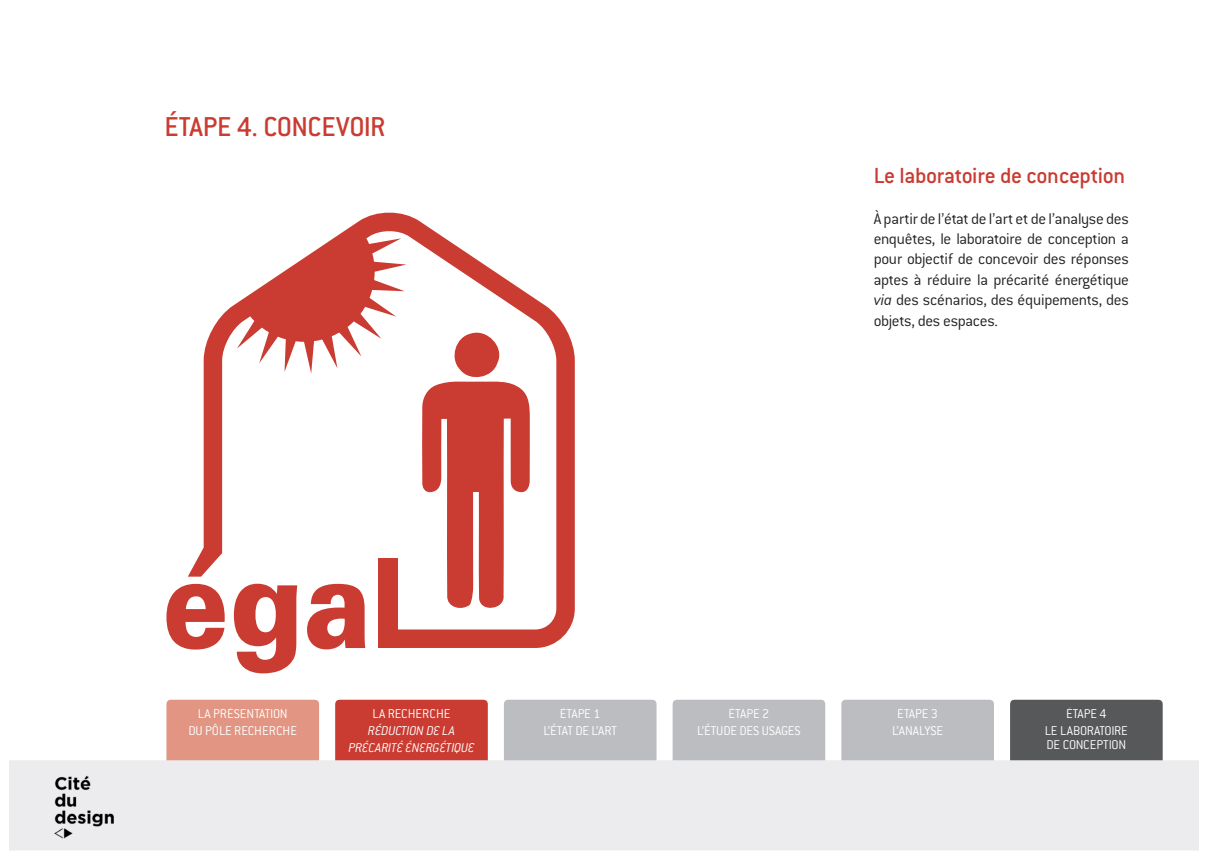
<style>
.page{position:relative;width:1208px;height:859px;background:#fff}
.page>*{position:absolute;margin:0;border:0;box-sizing:border-box;transform-origin:0 0}
.t1{font:500 30px "Conduit ITC";letter-spacing:-.015em;color:#ca3b31}
.t2{font:500 24px "Conduit ITC";letter-spacing:-.015em;color:#ca3b31}
.t3{font:300 17px/20.4px "Conduit ITC";letter-spacing:-.02em;color:#231f20;text-align:justify}
.t4{font:300 14px "Conduit ITC";color:#fff}
.t5{font:italic 300 14px "Conduit ITC";letter-spacing:-.005em;color:#fff}
.t6{font:300 14px "Conduit ITC";letter-spacing:-.02em;color:#fff}
.t7{font:300 14px "Conduit ITC";letter-spacing:-.025em;color:#fff}
.s1{font-style:italic}
</style>
<div class="page">
<div style="left:170px;top:704px;width:145px;height:106px;background:#e29582"></div>
<div style="left:166px;top:700px;width:153px;height:114px;border:8px solid #e29582"></div>
<div style="left:508px;top:704px;width:144px;height:106px;background:#bcbdc0"></div>
<div style="left:504px;top:700px;width:152px;height:114px;border:8px solid #bcbdc0"></div>
<div style="left:845px;top:704px;width:145px;height:106px;background:#bcbdc0"></div>
<div style="left:841px;top:700px;width:153px;height:114px;border:8px solid #bcbdc0"></div>
<div style="left:676px;top:704px;width:145px;height:106px;background:#bcbdc0"></div>
<div style="left:672px;top:700px;width:153px;height:114px;border:8px solid #bcbdc0"></div>
<div style="left:1014px;top:704px;width:144px;height:106px;background:#57585a"></div>
<div style="left:1010px;top:700px;width:152px;height:114px;border:8px solid #57585a"></div>
<div style="left:339px;top:704px;width:145px;height:106px;background:#ca3b31"></div>
<div style="left:335px;top:700px;width:153px;height:114px;border:8px solid #ca3b31"></div>
<div style="left:9px;top:760px;width:1190px;height:90px;background:#ececee"></div>
<img style="left:47px;top:774px;width:81px;height:75px">
<svg style="left:166px;top:584px;width:41px;height:65px"></svg>
<svg style="left:236px;top:648px;width:61px;height:25px"></svg>
<svg style="left:188px;top:212px;width:387px;height:436px"></svg>
<p class="t1" style="left:164px;top:110px;width:222px">ÉTAPE 4. CONCEVOIR</p>
<p class="t2" style="left:873px;top:162px;width:253px">Le laboratoire de conception</p>
<p class="t3" style="left:873px;top:208px;width:257px">À partir de l’état de l’art et de l’analyse des enquêtes, le laboratoire de conception a pour objectif de concevoir des réponses aptes à réduire la précarité énergétique <span class="s1">via</span> des scénarios, des équipements, des objets, des espaces.</p>
<p class="t4" style="left:198px;top:706px;width:91px">LA PRÉSENTATION</p>
<p class="t4" style="left:188px;top:723px;width:110px">DU PÔLE RECHERCHE</p>
<p class="t4" style="left:372px;top:706px;width:80px">LA RECHERCHE</p>
<p class="t5" style="left:368px;top:723px;width:89px">RÉDUCTION DE LA</p>
<p class="t5" style="left:348px;top:740px;width:127px">PRÉCARITÉ ÉNERGÉTIQUE</p>
<p class="t4" style="left:560px;top:706px;width:42px">ÉTAPE 1</p>
<p class="t7" style="left:543px;top:723px;width:75px">L’ÉTAT DE L’ART</p>
<p class="t4" style="left:728px;top:706px;width:42px">ÉTAPE 2</p>
<p class="t4" style="left:697px;top:723px;width:105px">L’ÉTUDE DES USAGES</p>
<p class="t4" style="left:897px;top:706px;width:42px">ÉTAPE 3</p>
<p class="t4" style="left:892px;top:723px;width:53px">L’ANALYSE</p>
<p class="t4" style="left:1066px;top:706px;width:42px">ÉTAPE 4</p>
<p class="t6" style="left:1044px;top:723px;width:85px">LE LABORATOIRE</p>
<p class="t6" style="left:1046px;top:737px;width:81px">DE CONCEPTION</p>
</div>
